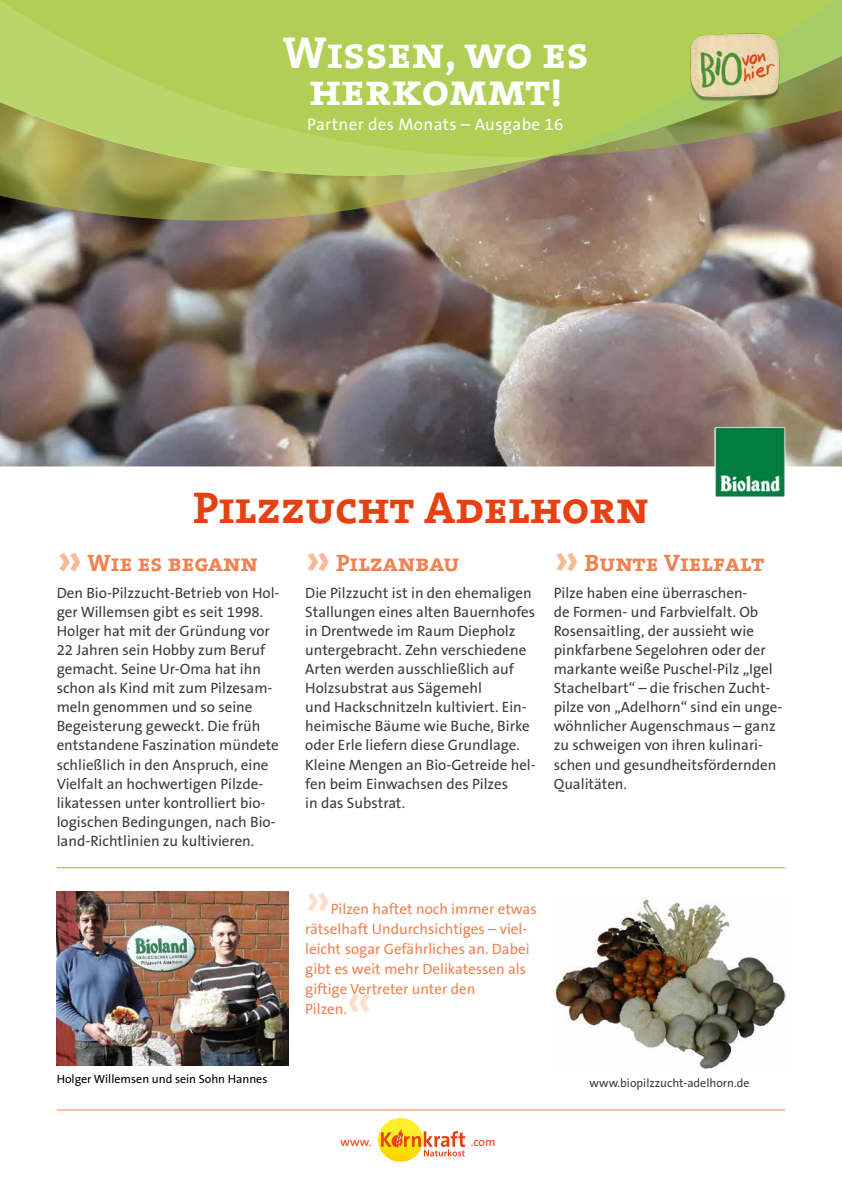
<style>
.page{position:relative;width:842px;height:1191px;background:#fff}
.page>*{position:absolute;margin:0;border:0;box-sizing:border-box;transform-origin:0 0}
.t1{font:48px "The Serif Bold Caps";color:#fcdecd}
.t2{font:45px/36px "The Serif Bold Caps";color:#fff;text-align:center}
.t3{font:45px "The Serif Bold Caps";color:#e74011}
.t4{font:24px "The Serif Bold Caps";color:#f08250}
.t5{font:17px "The Sans B5 Plain";letter-spacing:.02em;color:#fff}
.t6{font:15px/19px "The Sans B5 Plain";color:#3c3c3b}
.t7{font:15px/20px "The Sans B5 Plain";color:#f08250}
.t8{font:12px "The Sans B5 Plain";color:#000}
.t9{font:12px "The Sans B5 Plain";color:#3c3c3b}
.t10{font:12px "The Sans B5 Plain";letter-spacing:.005em;color:#e74011}
.s1{font-size:48px;color:#f8bb9a}
</style>
<div class="page">
<img style="left:0;top:319px;width:842px;height:147px">
<img style="left:57px;top:891px;width:231px;height:174px">
<img style="left:554px;top:897px;width:231px;height:172px">
<img style="left:0;top:0;width:842px;height:319px">
<svg style="left:378px;top:1118px;width:87px;height:43px"></svg>
<img style="left:678px;top:22px;width:113px;height:100px">
<hr style="left:57px;top:867px;width:728px;height:1px;background:#f08250">
<hr style="left:57px;top:1109px;width:728px;height:1px;background:#f08250">
<img style="left:714px;top:427px;width:71px;height:70px">
<h2 class="t2" style="left:283px;top:34px;width:307px">Wissen, wo es herkommt!</h2>
<p class="t5" style="left:307px;top:116px;width:258px">Partner des Monats – Ausgabe 16</p>
<h2 class="t3" style="left:193px;top:470px;width:457px">Pilzzucht Adelhorn</h2>
<h3 class="t4" style="left:57px;top:542px;width:203px"><span class="s1">»</span> Wie es begann</h3>
<p class="t6" style="left:57px;top:584px;width:224px">Den Bio-Pilzzucht-Betrieb von Hol&shy;ger Willemsen gibt es seit 1998.<br>Holger hat mit der Gründung vor<br>22 Jahren sein Hobby zum Beruf gemacht. Seine Ur-Oma hat ihn schon als Kind mit zum Pilzesam&shy;meln genommen und so seine<br>Begeisterung geweckt. Die früh entstandene Faszination mündete schließlich in den Anspruch, eine<br>Vielfalt an hochwertigen Pilzde&shy;likatessen unter kontrolliert bio&shy;logischen Bedingungen, nach Bio&shy;land-Richtlinien zu kultivieren.</p>
<p class="t8" style="left:57px;top:1072px;width:212px">Holger Willemsen und sein Sohn Hannes</p>
<h3 class="t4" style="left:305px;top:542px;width:156px"><span class="s1">»</span> Pilzanbau</h3>
<p class="t6" style="left:305px;top:584px;width:232px">Die Pilzzucht ist in den ehemaligen<br>Stallungen eines alten Bauernhofes in Drentwede im Raum Diepholz untergebracht. Zehn verschiedene<br>Arten werden ausschließlich auf<br>Holzsubstrat aus Sägemehl<br>und Hackschnitzeln kultiviert. Ein&shy;heimische Bäume wie Buche, Birke oder Erle liefern diese Grundlage.<br>Kleine Mengen an Bio-Getreide hel&shy;fen beim Einwachsen des Pilzes<br>in das Substrat.</p>
<h3 class="t4" style="left:554px;top:542px;width:212px"><span class="s1">»</span> Bunte Vielfalt</h3>
<p class="t6" style="left:554px;top:584px;width:230px">Pilze haben eine überraschen-<br>de Formen- und Farbvielfalt. Ob<br>Rosensaitling, der aussieht wie pinkfarbene Segelohren oder der markante weiße Puschel-Pilz „Igel<br>Stachelbart“ – die frischen Zucht&shy;pilze von „Adelhorn“ sind ein unge&shy;wöhnlicher Augenschmaus – ganz zu schweigen von ihren kulinari&shy;schen und gesundheitsfördernden<br>Qualitäten.</p>
<h1 class="t1" style="left:305px;top:857px;width:27px">»</h1>
<p class="t7" style="left:305px;top:899px;width:233px;text-indent:26px">Pilzen haftet noch immer etwas rätselhaft Undurchsichtiges – viel&shy;leicht sogar Gefährliches an. Dabei gibt es weit mehr Delikatessen als giftige Vertreter unter den<br>Pilzen.</p>
<h1 class="t1" style="left:347px;top:958px;width:27px">«</h1>
<p class="t10" style="left:341px;top:1135px;width:32px">www.</p>
<p class="t10" style="left:471px;top:1135px;width:26px">.com</p>
<p class="t9" style="left:589px;top:1076px;width:162px">www.biopilzzucht-adelhorn.de</p>
</div>
